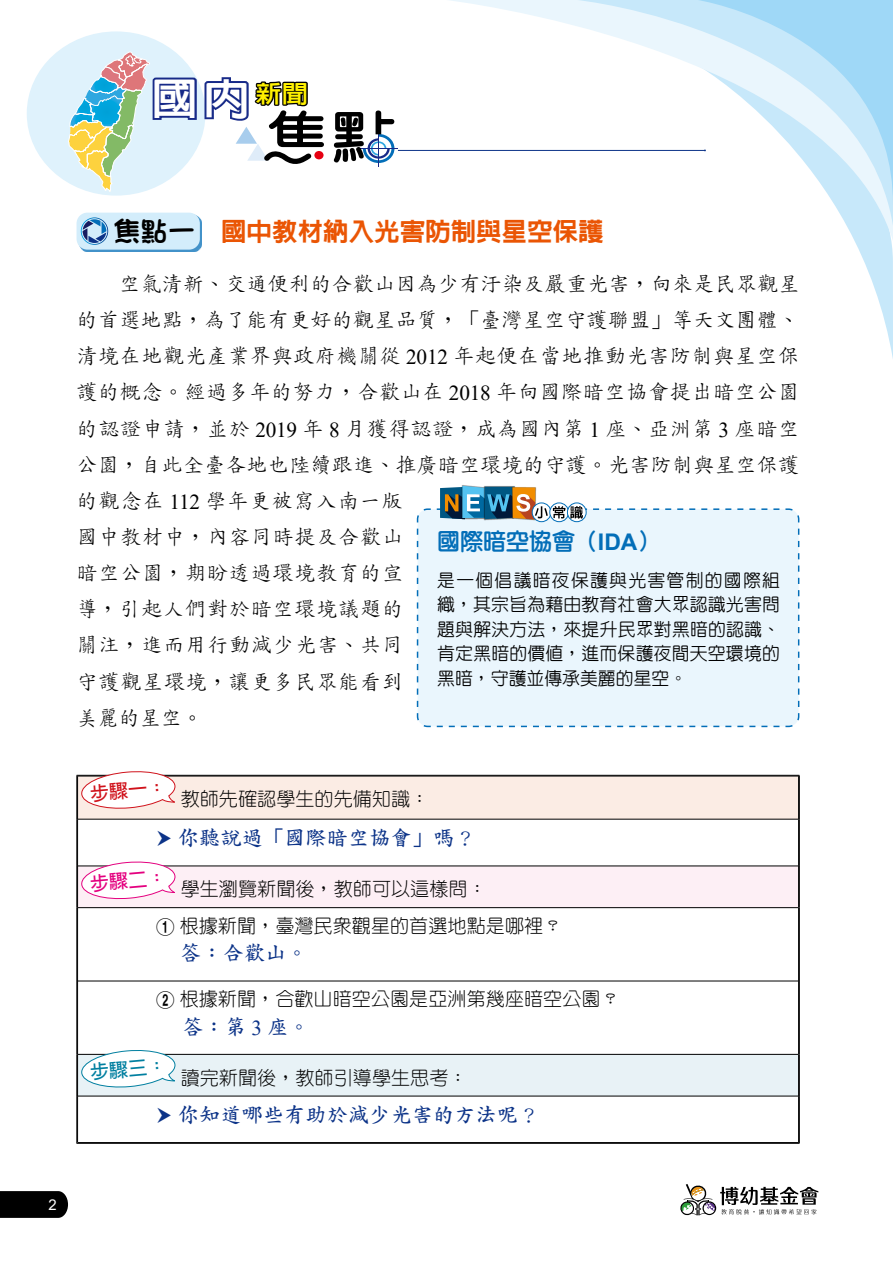
<style>
.page{position:relative;width:893px;height:1263px;background:#fff}
.page>*{position:absolute;margin:0;border:0;box-sizing:border-box;transform-origin:0 0}
.t1{font:800 43.35px "AR Hei B5";color:#fff;scale:1.09 1}
.t2{font:800 25.5px "AR Hei B5";color:#ea5504}
.t3{font:800 22.95px "AR Yuan B5";color:#036eb8}
.t4{font:300 21.3px/36.2px "AR Std Kai B5";letter-spacing:.02em;color:#000}
.t5{font:700 21.3px "AR Std Kai B5";color:#0c3388}
.t6{font:300 19.2px/36.9px "AR Yuan B5";color:#000}
.t7{font:700 19.2px "AR Hei B5";color:#d0121b}
.t8{font:700 19.2px "AR Hei B5";color:#e4007f}
.t9{font:700 19.2px "AR Hei B5";color:#007fa0}
.t10{font:500 17.85px/24.5px "AR Yuan B5";letter-spacing:.01em;color:#000;text-align:justify}
.t11{font:14.85px "Arial";color:#fff}
.s1{font-family:"DF Fang Yuan Std W7";font-weight:400;font-size:27.45px;color:#000}
.s2{font-family:"Times New Roman";font-weight:400}
.s3{font-family:"Arial";font-weight:700}
.s4{font-family:"HL04";font-weight:400}
</style>
<div class="page">
<svg style="left:854px;top:241px;width:39px;height:118px"></svg>
<svg style="left:446px;top:0;width:447px;height:241px"></svg>
<svg style="left:577px;top:0;width:316px;height:226px"></svg>
<div style="left:27px;top:31px;width:178px;height:165px;background:#dff2fc;border-radius:50%"></div>
<hr style="left:359px;top:148px;width:39px;height:1px;background:#172a88">
<hr style="left:378px;top:131px;width:1px;height:35px;background:#172a88">
<svg style="left:334px;top:111px;width:60px;height:52px"></svg>
<svg style="left:68px;top:52px;width:256px;height:140px"></svg>
<hr style="left:398px;top:150px;width:307px;height:1px;background:#0c3388">
<svg style="left:698px;top:0;width:195px;height:205px"></svg>
<svg style="left:0;top:1191px;width:68px;height:27px;background:#090909"></svg>
<svg style="left:680px;top:1184px;width:138px;height:32px"></svg>
<div style="left:78px;top:215px;width:124px;height:37px;background:#036eb8;opacity:.75"></div>
<div style="left:77px;top:213px;width:123px;height:37px;background:#d3edfb;border-radius:11px"></div>
<svg style="left:81px;top:217px;width:27px;height:28px"></svg>
<div style="left:77px;top:775px;width:722px;height:44px;background:#fbece4"></div>
<div style="left:77px;top:866px;width:722px;height:42px;background:#fdeff5"></div>
<div style="left:77px;top:1054px;width:722px;height:42px;background:#e8f2f6"></div>
<hr style="left:77px;top:775px;width:722px;height:1px;background:#000">
<hr style="left:77px;top:776px;width:722px;height:1px;background:#000">
<hr style="left:77px;top:776px;width:1px;height:43px;background:#000">
<hr style="left:798px;top:776px;width:1px;height:43px;background:#000">
<hr style="left:799px;top:775px;width:1px;height:44px;background:#000">
<hr style="left:77px;top:819px;width:1px;height:47px;background:#000">
<hr style="left:798px;top:819px;width:1px;height:47px;background:#000">
<hr style="left:799px;top:819px;width:1px;height:47px;background:#000">
<hr style="left:77px;top:866px;width:1px;height:42px;background:#000">
<hr style="left:798px;top:866px;width:1px;height:42px;background:#000">
<hr style="left:799px;top:866px;width:1px;height:42px;background:#000">
<hr style="left:77px;top:908px;width:1px;height:73px;background:#000">
<hr style="left:798px;top:908px;width:1px;height:73px;background:#000">
<hr style="left:799px;top:908px;width:1px;height:73px;background:#000">
<hr style="left:77px;top:981px;width:1px;height:73px;background:#000">
<hr style="left:798px;top:981px;width:1px;height:73px;background:#000">
<hr style="left:799px;top:981px;width:1px;height:73px;background:#000">
<hr style="left:77px;top:1054px;width:1px;height:42px;background:#000">
<hr style="left:798px;top:1054px;width:1px;height:42px;background:#000">
<hr style="left:799px;top:1054px;width:1px;height:42px;background:#000">
<hr style="left:77px;top:1096px;width:1px;height:46px;background:#000">
<hr style="left:798px;top:1096px;width:1px;height:46px;background:#000">
<hr style="left:799px;top:1096px;width:1px;height:47px;background:#000">
<hr style="left:77px;top:1142px;width:722px;height:1px;background:#000">
<hr style="left:77px;top:1143px;width:722px;height:1px;background:#000">
<hr style="left:78px;top:819px;width:720px;height:1px;background:#000">
<hr style="left:78px;top:866px;width:720px;height:1px;background:#000">
<hr style="left:78px;top:907px;width:720px;height:1px;background:#000">
<hr style="left:78px;top:981px;width:720px;height:1px;background:#000">
<hr style="left:78px;top:1054px;width:720px;height:1px;background:#000">
<hr style="left:78px;top:1096px;width:720px;height:1px;background:#000">
<svg style="left:81px;top:771px;width:95px;height:38px"></svg>
<svg style="left:81px;top:861px;width:95px;height:39px"></svg>
<svg style="left:81px;top:1050px;width:95px;height:38px"></svg>
<div style="left:416px;top:508px;width:384px;height:220px;background:#eaf6fd"></div>
<img style="left:484px;top:519px;width:27px;height:1px">
<img style="left:511px;top:519px;width:24px;height:1px">
<svg style="left:532px;top:503px;width:19px;height:19px"></svg>
<div style="left:532px;top:503px;width:19px;height:19px;border:1px solid #036eb8;border-radius:50%"></div>
<svg style="left:550px;top:503px;width:19px;height:19px"></svg>
<div style="left:549px;top:503px;width:20px;height:19px;border:1px solid #036eb8;border-radius:50%"></div>
<svg style="left:567px;top:503px;width:19px;height:19px"></svg>
<div style="left:567px;top:503px;width:19px;height:19px;border:1px solid #036eb8;border-radius:50%"></div>
<svg style="left:434px;top:486px;width:345px;height:33px"></svg>
<h1 class="t1" style="left:151px;top:77px;width:146px">國內<sup>新聞</sup></h1>
<p class="t2" style="left:113px;top:218px;width:492px"><span class="s1">焦點一</span> 國中教材納入光害防制與星空保護</p>
<p class="t4" style="left:77px;top:266px;width:725px;text-indent:43px">空氣清新、交通便利的合歡山因為少有汙染及嚴重光害，向來是民眾觀星的首選地點，為了能有更好的觀星品質，「臺灣星空守護聯盟」等天文團體、清境在地觀光產業界與政府機關從 <span class="s2">2012</span> 年起便在當地推動光害防制與星空保護的概念。經過多年的努力，合歡山在 <span class="s2">2018</span> 年向國際暗空協會提出暗空公園的認證申請，並於 <span class="s2">2019</span> 年 <span class="s2">8</span> 月獲得認證，成為國內第 <span class="s2">1</span> 座、亞洲第 <span class="s2">3</span> 座暗空公園，自此全臺各地也陸續跟進、推廣暗空環境的守護。光害防制與星空保護的觀念在 <span class="s2">112</span> 學年更被寫入南一版<br>國中教材中，內容同時提及合歡山<br>暗空公園，期盼透過環境教育的宣<br>導，引起人們對於暗空環境議題的<br>關注，進而用行動減少光害、共同<br>守護觀星環境，讓更多民眾能看到<br>美麗的星空。</p>
<p class="t3" style="left:437px;top:530px;width:225px">國際暗空協會（<span class="s3">IDA</span>）</p>
<p class="t10" style="left:437px;top:568px;width:344px">是一個倡議暗夜保護與光害管制的國際組織，其宗旨為藉由教育社會大眾認識光害問題與解決方法，來提升民眾對黑暗的認識、肯定黑暗的價值，進而保護夜間天空環境的黑暗，守護並傳承美麗的星空。</p>
<p class="t7" style="left:89px;top:784px;width:78px;rotate:-5deg">步驟一：</p>
<p class="t6" style="left:181px;top:780px;width:250px">教師先確認學生的先備知識：</p>
<p class="t5" style="left:178px;top:828px;width:299px">你聽說過「國際暗空協會」嗎？</p>
<p class="t8" style="left:89px;top:874px;width:78px;rotate:-5deg">步驟二：</p>
<p class="t6" style="left:156px;top:870px;width:408px;text-indent:25px">學生瀏覽新聞後，教師可以這樣問：<br><span class="s4">1</span> 根據新聞，臺灣民眾觀星的首選地點是哪裡？</p>
<p class="t5" style="left:180px;top:943px;width:129px">答：合歡山。</p>
<p class="t6" style="left:156px;top:980px;width:465px"><span class="s4">2</span> 根據新聞，合歡山暗空公園是亞洲第幾座暗空公園？</p>
<p class="t5" style="left:182px;top:1016px;width:129px">答：第 <span class="s2">3</span> 座。</p>
<p class="t9" style="left:89px;top:1062px;width:78px;rotate:-5deg">步驟三：</p>
<p class="t6" style="left:181px;top:1059px;width:289px">讀完新聞後，教師引導學生思考：</p>
<p class="t5" style="left:178px;top:1104px;width:363px">你知道哪些有助於減少光害的方法呢？</p>
<p class="t11" style="left:49px;top:1194px;width:10px">2</p>
</div>
